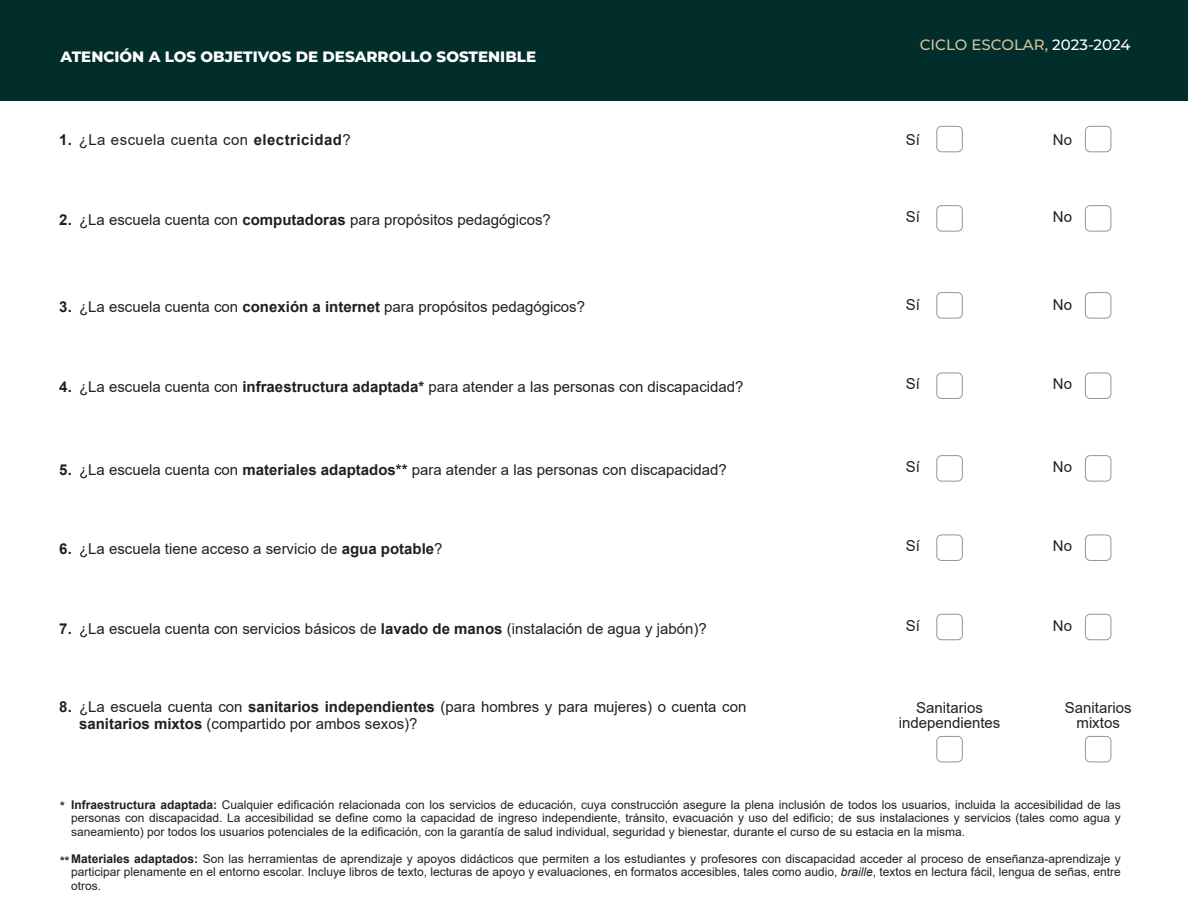
<style>
.page{position:relative;width:1188px;height:918px;background:#fff}
.page>*{position:absolute;margin:0;border:0;box-sizing:border-box;transform-origin:0 0}
.t1{font:15px/15px "Arial";color:#231f20;text-align:center}
.t2{font:800 15px "Montserrat";color:#fff}
.t3{font:15px "Arial";letter-spacing:.03em;color:#231f20}
.t4{font:500 15px "Montserrat";color:#d7c29d}
.t5{font:700 15px "Arial";color:#231f20}
.t6{font:12px/13.5px "Arial";color:#231f20;text-align:justify}
.t7{font:700 12px "Arial";color:#231f20}
.s1{color:#fff}
.s2{font-weight:700}
.s3{font-style:italic}
</style>
<div class="page">
<div style="left:937px;top:126px;width:26px;height:26px;border:1px solid #939598;border-radius:5px"></div>
<div style="left:1085px;top:126px;width:26px;height:26px;border:1px solid #939598;border-radius:5px"></div>
<div style="left:937px;top:205px;width:26px;height:26px;border:1px solid #939598;border-radius:5px"></div>
<div style="left:1085px;top:205px;width:26px;height:26px;border:1px solid #939598;border-radius:5px"></div>
<div style="left:937px;top:292px;width:26px;height:26px;border:1px solid #939598;border-radius:5px"></div>
<div style="left:1085px;top:292px;width:26px;height:26px;border:1px solid #939598;border-radius:5px"></div>
<div style="left:937px;top:373px;width:26px;height:26px;border:1px solid #939598;border-radius:5px"></div>
<div style="left:1085px;top:373px;width:26px;height:26px;border:1px solid #939598;border-radius:5px"></div>
<div style="left:937px;top:455px;width:26px;height:26px;border:1px solid #939598;border-radius:5px"></div>
<div style="left:1085px;top:455px;width:26px;height:26px;border:1px solid #939598;border-radius:5px"></div>
<div style="left:937px;top:535px;width:26px;height:26px;border:1px solid #939598;border-radius:5px"></div>
<div style="left:1085px;top:535px;width:26px;height:26px;border:1px solid #939598;border-radius:5px"></div>
<div style="left:937px;top:614px;width:26px;height:26px;border:1px solid #939598;border-radius:5px"></div>
<div style="left:1085px;top:614px;width:26px;height:26px;border:1px solid #939598;border-radius:5px"></div>
<div style="left:937px;top:736px;width:26px;height:26px;border:1px solid #939598;border-radius:5px"></div>
<div style="left:1085px;top:736px;width:26px;height:26px;border:1px solid #939598;border-radius:5px"></div>
<div style="left:0;top:0;width:1188px;height:100px;background:#012d2a"></div>
<p class="t2" style="left:60px;top:46px;width:477px">ATENCIÓN A LOS OBJETIVOS DE DESARROLLO SOSTENIBLE</p>
<p class="t4" style="left:920px;top:34px;width:212px">CICLO ESCOLAR, <span class="s1">2023-2024</span></p>
<p class="t3" style="left:59px;top:130px;width:293px"><span class="s2">1.</span> ¿La escuela cuenta con <span class="s2">electricidad</span>?</p>
<p class="t1" style="left:906px;top:132px;width:16px">Sí</p>
<p class="t1" style="left:1053px;top:132px;width:21px">No</p>
<p class="t1" style="left:59px;top:212px;width:493px"><span class="s2">2.</span> ¿La escuela cuenta con <span class="s2">computadoras</span> para propósitos pedagógicos?</p>
<p class="t1" style="left:906px;top:209px;width:16px">Sí</p>
<p class="t1" style="left:1053px;top:209px;width:21px">No</p>
<p class="t1" style="left:59px;top:299px;width:528px"><span class="s2">3.</span> ¿La escuela cuenta con <span class="s2">conexión a internet</span> para propósitos pedagógicos?</p>
<p class="t1" style="left:906px;top:297px;width:16px">Sí</p>
<p class="t1" style="left:1053px;top:297px;width:21px">No</p>
<p class="t1" style="left:59px;top:379px;width:686px"><span class="s2">4.</span> ¿La escuela cuenta con <span class="s2">infraestructura adaptada*</span> para atender a las personas con discapacidad?</p>
<p class="t1" style="left:906px;top:376px;width:16px">Sí</p>
<p class="t1" style="left:1053px;top:376px;width:21px">No</p>
<p class="t1" style="left:59px;top:462px;width:669px"><span class="s2">5.</span> ¿La escuela cuenta con <span class="s2">materiales adaptados**</span> para atender a las personas con discapacidad?</p>
<p class="t1" style="left:906px;top:459px;width:16px">Sí</p>
<p class="t1" style="left:1053px;top:459px;width:21px">No</p>
<p class="t1" style="left:59px;top:541px;width:385px"><span class="s2">6.</span> ¿La escuela tiene acceso a servicio de <span class="s2">agua potable</span>?</p>
<p class="t1" style="left:906px;top:538px;width:16px">Sí</p>
<p class="t1" style="left:1053px;top:538px;width:21px">No</p>
<p class="t1" style="left:59px;top:621px;width:649px"><span class="s2">7.</span> ¿La escuela cuenta con servicios básicos de <span class="s2">lavado de manos</span> (instalación de agua y jabón)?</p>
<p class="t1" style="left:906px;top:618px;width:16px">Sí</p>
<p class="t1" style="left:1053px;top:618px;width:21px">No</p>
<p class="t5" style="left:59px;top:696px;width:14px">8.</p>
<p class="t1" style="left:899px;top:700px;width:103px">Sanitarios independientes</p>
<p class="t1" style="left:1065px;top:700px;width:68px">Sanitarios mixtos</p>
<p class="t1" style="left:79px;top:699px;width:669px;line-height:16.5px;text-align:left">¿La escuela cuenta con <span class="s2">sanitarios independientes</span> (para hombres y para mujeres) o cuenta con <span class="s2">sanitarios mixtos</span> (compartido por ambos sexos)?</p>
<p class="t6" style="left:71px;top:798px;width:1051px"><span class="s2">Infraestructura adaptada:</span> Cualquier edificación relacionada con los servicios de educación, cuya construcción asegure la plena inclusión de todos los usuarios, incluida la accesibilidad de las personas con discapacidad. La accesibilidad se define como la capacidad de ingreso independiente, tránsito, evacuación y uso del edificio; de sus instalaciones y servicios (tales como agua y saneamiento) por todos los usuarios potenciales de la edificación, con la garantía de salud individual, seguridad y bienestar, durante el curso de su estacia en la misma.</p>
<p class="t6" style="left:71px;top:852px;width:1051px"><span class="s2">Materiales adaptados:</span> Son las herramientas de aprendizaje y apoyos didácticos que permiten a los estudiantes y profesores con discapacidad acceder al proceso de enseñanza-aprendizaje y participar plenamente en el entorno escolar. Incluye libros de texto, lecturas de apoyo y evaluaciones, en formatos accesibles, tales como audio, <span class="s3">braille</span>, textos en lectura fácil, lengua de señas, entre otros.</p>
<p class="t7" style="left:60px;top:797px;width:6px">*</p>
<p class="t7" style="left:60px;top:852px;width:11px">**</p>
</div>
